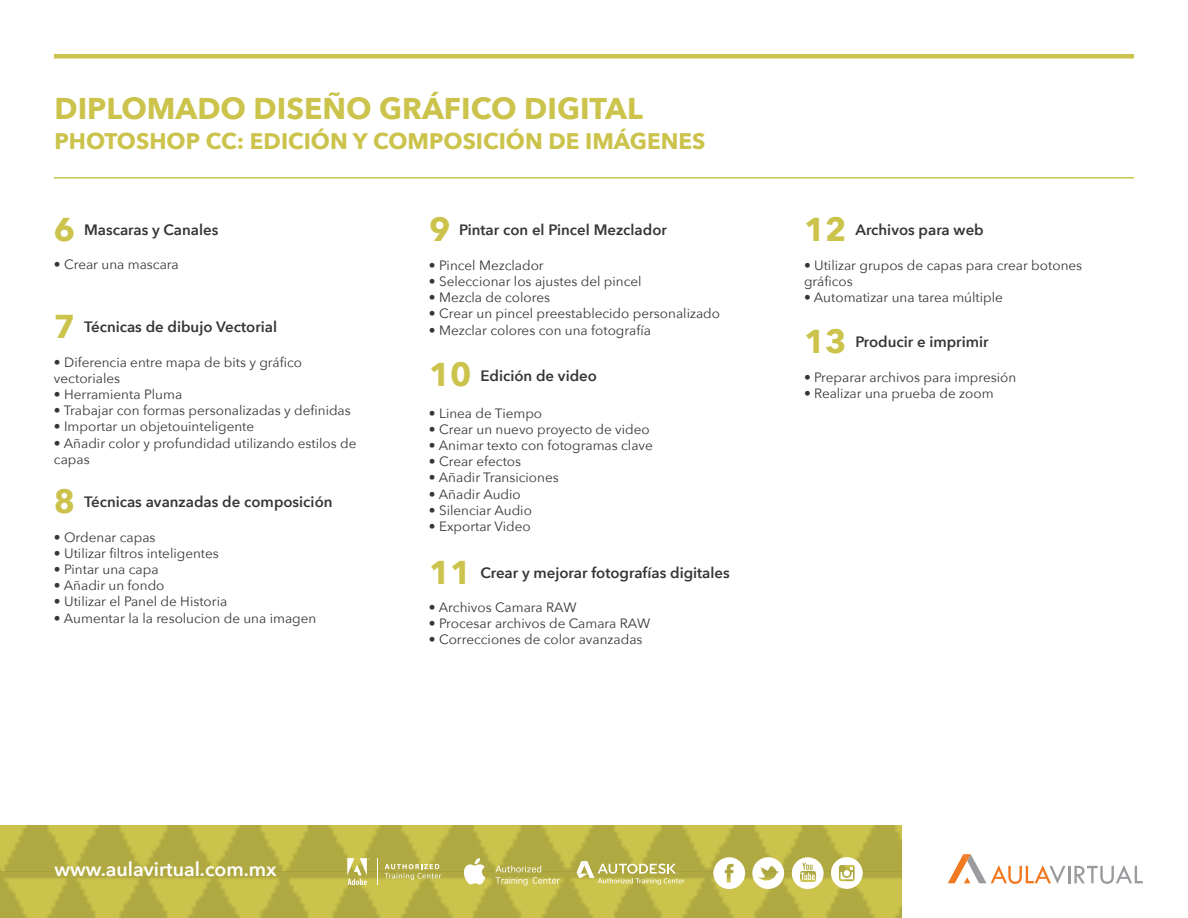
<style>
.page{position:relative;width:1188px;height:918px;background:#fff}
.page>*{position:absolute;margin:0;border:0;box-sizing:border-box;transform-origin:0 0}
.t1{font:700 33px "Avenir Next";color:#cbc34b}
.t2{font:700 30px "Avenir Next";color:#cbc34b}
.t3{font:700 22.5px "Avenir Next";color:#cbc34b}
.t4{font:600 19.5px "Avenir Next";color:#fff}
.t5{font:600 15px "Avenir Next";color:#363639}
.t6{font:13.5px/16.2px "Avenir Next";color:#363639}
</style>
<div class="page">
<hr style="left:54px;top:54px;width:1080px;height:4px;background:#cbc34b">
<hr style="left:54px;top:177px;width:1080px;height:2px;background:#cbc34b">
<img style="left:1px;top:826px;width:901px;height:92px">
<svg style="left:576px;top:861px;width:109px;height:24px;background:#c7c26e"></svg>
<svg style="left:463px;top:858px;width:22px;height:27px"></svg>
<svg style="left:495px;top:865px;width:65px;height:21px"></svg>
<svg style="left:347px;top:858px;width:22px;height:27px"></svg>
<svg style="left:385px;top:864px;width:56px;height:16px"></svg>
<svg style="left:377px;top:858px;width:1px;height:27px"></svg>
<svg style="left:752px;top:857px;width:32px;height:32px"></svg>
<svg style="left:713px;top:857px;width:32px;height:32px"></svg>
<svg style="left:792px;top:857px;width:32px;height:32px"></svg>
<svg style="left:831px;top:857px;width:32px;height:32px"></svg>
<svg style="left:948px;top:854px;width:195px;height:30px"></svg>
<h2 class="t2" style="left:55px;top:89px;width:590px">DIPLOMADO DISEÑO GRÁFICO DIGITAL</h2>
<h3 class="t3" style="left:55px;top:127px;width:653px">PHOTOSHOP CC: EDICIÓN Y COMPOSICIÓN DE IMÁGENES</h3>
<h1 class="t1" style="left:54px;top:208px;width:23px">6</h1>
<p class="t5" style="left:84px;top:220px;width:136px">Mascaras y Canales</p>
<p class="t6" style="left:54px;top:257px;width:126px">• Crear una mascara</p>
<h1 class="t1" style="left:54px;top:305px;width:23px">7</h1>
<p class="t5" style="left:84px;top:317px;width:195px">Técnicas de dibujo Vectorial</p>
<p class="t6" style="left:54px;top:354px;width:250px">• Diferencia entre mapa de bits y gráfico vectoriales</p>
<p class="t6" style="left:54px;top:387px;width:130px">• Herramienta Pluma</p>
<p class="t6" style="left:54px;top:403px;width:298px">• Trabajar con formas personalizadas y definidas</p>
<p class="t6" style="left:54px;top:419px;width:202px">• Importar un objetouinteligente</p>
<p class="t6" style="left:54px;top:435px;width:304px">• Añadir color y profundidad utilizando estilos de capas</p>
<h1 class="t1" style="left:54px;top:480px;width:23px">8</h1>
<p class="t5" style="left:84px;top:492px;width:250px">Técnicas avanzadas de composición</p>
<p class="t6" style="left:54px;top:529px;width:103px">• Ordenar capas</p>
<p class="t6" style="left:54px;top:545px;width:166px">• Utilizar filtros inteligentes</p>
<p class="t6" style="left:54px;top:562px;width:106px">• Pintar una capa</p>
<p class="t6" style="left:54px;top:578px;width:112px">• Añadir un fondo</p>
<p class="t6" style="left:54px;top:594px;width:175px">• Utilizar el Panel de Historia</p>
<p class="t6" style="left:54px;top:610px;width:264px">• Aumentar la la resolucion de una imagen</p>
<h1 class="t1" style="left:429px;top:208px;width:23px">9</h1>
<p class="t5" style="left:459px;top:220px;width:210px">Pintar con el Pincel Mezclador</p>
<p class="t6" style="left:429px;top:257px;width:116px">• Pincel Mezclador</p>
<p class="t6" style="left:429px;top:274px;width:214px">• Seleccionar los ajustes del pincel</p>
<p class="t6" style="left:429px;top:290px;width:123px">• Mezcla de colores</p>
<p class="t6" style="left:429px;top:306px;width:293px">• Crear un pincel preestablecido personalizado</p>
<p class="t6" style="left:429px;top:322px;width:223px">• Mezclar colores con una fotografía</p>
<h1 class="t1" style="left:429px;top:353px;width:44px">10</h1>
<p class="t5" style="left:480px;top:366px;width:118px">Edición de video</p>
<p class="t6" style="left:429px;top:405px;width:115px">• Linea de Tiempo</p>
<p class="t6" style="left:429px;top:421px;width:222px">• Crear un nuevo proyecto de video</p>
<p class="t6" style="left:429px;top:438px;width:225px">• Animar texto con fotogramas clave</p>
<p class="t6" style="left:429px;top:454px;width:94px">• Crear efectos</p>
<p class="t6" style="left:429px;top:470px;width:131px">• Añadir Transiciones</p>
<p class="t6" style="left:429px;top:486px;width:93px">• Añadir Audio</p>
<p class="t6" style="left:429px;top:502px;width:104px">• Silenciar Audio</p>
<p class="t6" style="left:429px;top:519px;width:103px">• Exportar Video</p>
<h1 class="t1" style="left:429px;top:551px;width:44px">11</h1>
<p class="t5" style="left:480px;top:563px;width:251px">Crear y mejorar fotografías digitales</p>
<p class="t6" style="left:429px;top:600px;width:149px">• Archivos Camara RAW</p>
<p class="t6" style="left:429px;top:616px;width:223px">• Procesar archivos de Camara RAW</p>
<p class="t6" style="left:429px;top:632px;width:215px">• Correcciones de color avanzadas</p>
<h1 class="t1" style="left:804px;top:208px;width:44px">12</h1>
<p class="t5" style="left:855px;top:220px;width:130px">Archivos para web</p>
<p class="t6" style="left:804px;top:257px;width:280px">• Utilizar grupos de capas para crear botones gráficos</p>
<p class="t6" style="left:804px;top:290px;width:200px">• Automatizar una tarea múltiple</p>
<h1 class="t1" style="left:804px;top:320px;width:44px">13</h1>
<p class="t5" style="left:855px;top:332px;width:135px">Producir e imprimir</p>
<p class="t6" style="left:804px;top:369px;width:214px">• Preparar archivos para impresión</p>
<p class="t6" style="left:804px;top:385px;width:191px">• Realizar una prueba de zoom</p>
<h3 class="t4" style="left:55px;top:857px;width:224px">www.aulavirtual.com.mx</h3>
</div>
